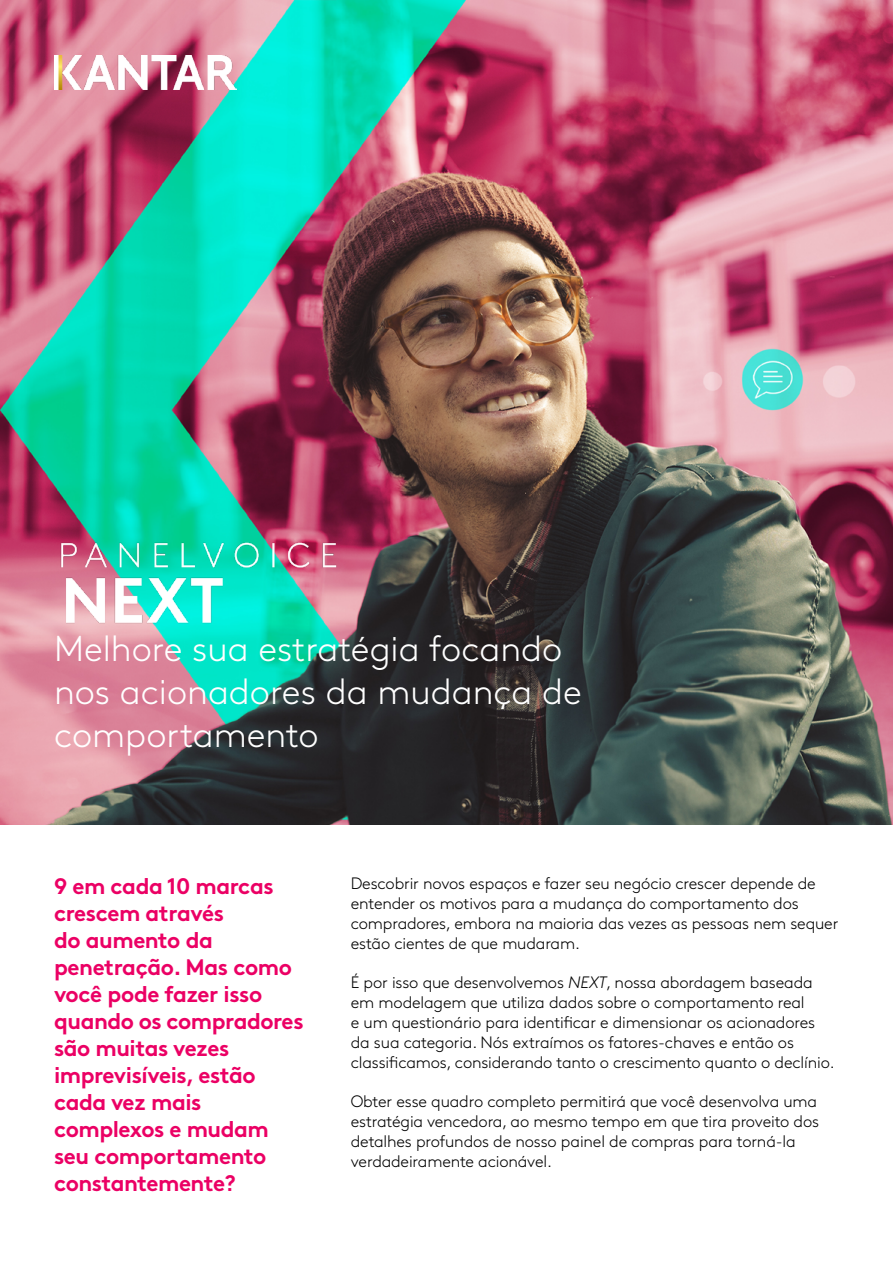
<style>
.page{position:relative;width:893px;height:1263px;background:#fff}
.page>*{position:absolute;margin:0;border:0;box-sizing:border-box;transform-origin:0 0}
.t1{font:300 36px/43.2px "Kantar Brown";color:#fff}
.t2{font:700 22.5px/27px "Kantar Brown";letter-spacing:-.02em;color:#eb0064}
.t3{font:300 16.5px/19.8px "Kantar Brown";letter-spacing:-.01em;color:#000}
.s1{font-style:italic}
</style>
<div class="page">
<img style="left:0;top:0;width:893px;height:825px">
<img style="left:54px;top:55px;width:183px;height:35px">
<img style="left:54px;top:534px;width:327px;height:99px">
<h1 class="t1" style="left:54px;top:624px;width:529px">Melhore sua estratégia focando nos acionadores da mudança de comportamento</h1>
<h2 class="t2" style="left:54px;top:870px;width:251px">9 em cada 10 marcas crescem através<br>do aumento da penetração. Mas como você pode fazer isso quando os compradores são muitas vezes imprevisíveis, estão cada vez mais complexos e mudam seu comportamento constantemente?</h2>
<p class="t3" style="left:351px;top:873px;width:489px">Descobrir novos espaços e fazer seu negócio crescer depende de entender os motivos para a mudança do comportamento dos compradores, embora na maioria das vezes as pessoas nem sequer estão cientes de que mudaram.</p>
<p class="t3" style="left:351px;top:972px;width:485px">É por isso que desenvolvemos <span class="s1">NEXT</span>, nossa abordagem baseada em modelagem que utiliza dados sobre o comportamento real<br>e um questionário para identificar e dimensionar os acionadores da sua categoria. Nós extraímos os fatores-chaves e então os classificamos, considerando tanto o crescimento quanto o declínio.</p>
<p class="t3" style="left:351px;top:1090px;width:470px">Obter esse quadro completo permitirá que você desenvolva uma estratégia vencedora, ao mesmo tempo em que tira proveito dos detalhes profundos de nosso painel de compras para torná-la verdadeiramente acionável.</p>
</div>
